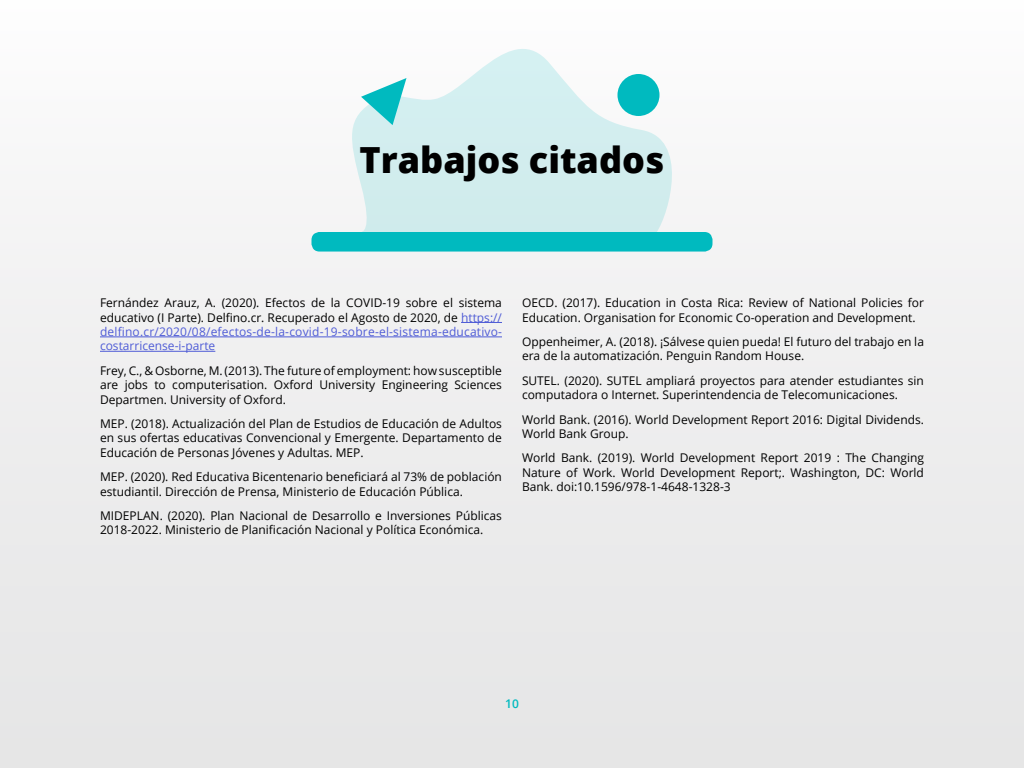
<style>
.page{position:relative;width:1024px;height:768px;background:#fff}
.page>*{position:absolute;margin:0;border:0;box-sizing:border-box;transform-origin:0 0}
.t1{font:800 36px "Open Sans";color:#000}
.t2{font:12px/14.4px "Open Sans";color:#000}
.t3{font:600 12px "Open Sans";color:#00babf}
.s1{color:#4f5cd6}
</style>
<div class="page">
<div style="left:0;top:0;width:1024px;height:768px;background:linear-gradient(to bottom,#fcfcfc,#e4e4e4)"></div>
<div style="left:312px;top:232px;width:400px;height:20px;background:#00babf;border-radius:8px"></div>
<svg style="left:345px;top:42px;width:336px;height:190px;fill:#d3eeef"></svg>
<div style="left:618px;top:74px;width:42px;height:42px;background:#00babf;border-radius:50%"></div>
<svg style="left:361px;top:78px;width:45px;height:47px"></svg>
<hr style="left:461px;top:322px;width:41px;height:1px;background:#4f5cd6">
<hr style="left:100px;top:337px;width:402px;height:1px;background:#4f5cd6">
<hr style="left:100px;top:351px;width:115px;height:1px;background:#4f5cd6">
<h1 class="t1" style="left:360px;top:133px;width:306px">Trabajos citados</h1>
<p class="t2" style="left:100px;top:295px;width:404px;text-align:justify">Fernández Arauz, A. (2020). Efectos de la COVID-19 sobre el sistema educativo (I Parte). Delfino.cr. Recuperado el Agosto de 2020, de <span class="s1">https:// delfino.cr/2020/08/efectos-de-la-covid-19-sobre-el-sistema-educativo&shy;costarricense-i-parte</span></p>
<p class="t2" style="left:100px;top:363px;width:404px;text-align:justify">Frey, C., &amp; Osborne, M. (2013). The future of employment: how susceptible are jobs to computerisation. Oxford University Engineering Sciences Departmen. University of Oxford.</p>
<p class="t2" style="left:100px;top:416px;width:404px;text-align:justify">MEP. (2018). Actualización del Plan de Estudios de Educación de Adultos en sus ofertas educativas Convencional y Emergente. Departamento de Educación de Personas Jóvenes y Adultas. MEP.</p>
<p class="t2" style="left:100px;top:469px;width:404px">MEP. (2020). Red Educativa Bicentenario beneficiará al 73% de población estudiantil. Dirección de Prensa, Ministerio de Educación Pública.</p>
<p class="t2" style="left:100px;top:508px;width:404px">MIDEPLAN. (2020). Plan Nacional de Desarrollo e Inversiones Públicas<br>2018-2022. Ministerio de Planificación Nacional y Política Económica.</p>
<p class="t2" style="left:522px;top:295px;width:404px">OECD. (2017). Education in Costa Rica: Review of National Policies for<br>Education. Organisation for Economic Co-operation and Development.</p>
<p class="t2" style="left:522px;top:334px;width:404px">Oppenheimer, A. (2018). ¡Sálvese quien pueda! El futuro del trabajo en la era de la automatización. Penguin Random House.</p>
<p class="t2" style="left:522px;top:373px;width:404px">SUTEL. (2020). SUTEL ampliará proyectos para atender estudiantes sin computadora o Internet. Superintendencia de Telecomunicaciones.</p>
<p class="t2" style="left:522px;top:412px;width:404px">World Bank. (2016). World Development Report 2016: Digital Dividends.<br>World Bank Group.</p>
<p class="t2" style="left:522px;top:450px;width:404px;text-align:justify">World Bank. (2019). World Development Report 2019 : The Changing Nature of Work. World Development Report;. Washington, DC: World Bank. doi:10.1596/978-1-4648-1328-3</p>
<p class="t3" style="left:505px;top:696px;width:15px">10</p>
</div>
